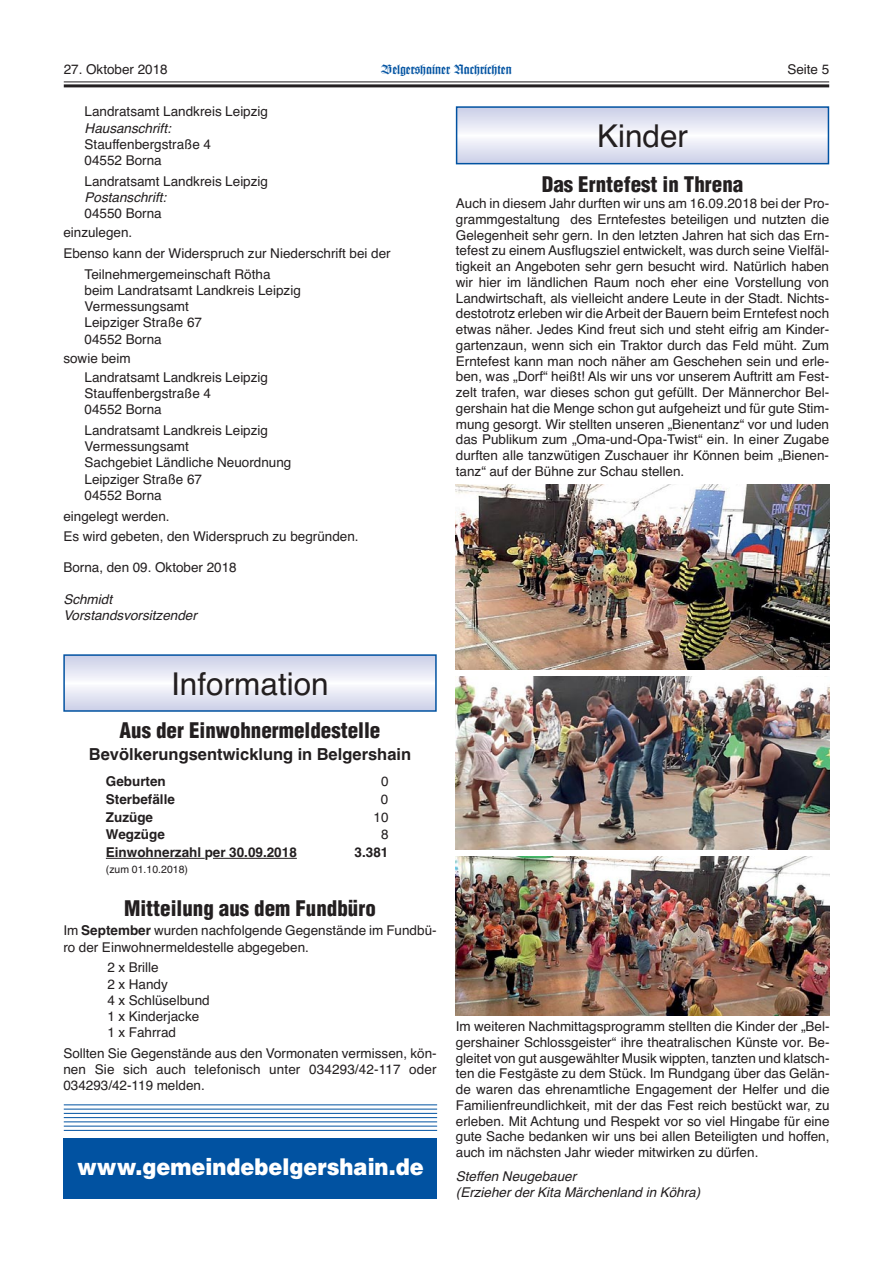
<style>
.page{position:relative;width:893px;height:1263px;background:#fff}
.page>*{position:absolute;margin:0;border:0;box-sizing:border-box;transform-origin:0 0}
.t1{font:31.5px "Helvetica";color:#231f20}
.t2{font:900 23.1px "Helvetica";color:#fff;scale:.91 1}
.t3{font:900 condensed 21px "Helvetica";color:#231f20}
.t4{font:700 16.5px "Helvetica";color:#231f20}
.t5{font:13.5px/15.8px "Helvetica";color:#231f20}
.t6{font:italic 13.5px/16.2px "Helvetica";color:#231f20}
.t7{font:700 13.5px "Helvetica";color:#231f20}
.t8{font:13.5px "Wilhelm Klingspor Gotisch";color:#0152a1;scale:1.2 1}
.t9{font:10.5px "Helvetica";color:#231f20}
.s1{font-weight:700}
</style>
<div class="page">
<hr style="left:64px;top:81px;width:765px;height:1px;background:#231f20">
<hr style="left:64px;top:84px;width:765px;height:3px;background:#231f20">
<svg style="left:66px;top:657px;width:368px;height:52px"></svg>
<div style="left:63px;top:654px;width:374px;height:58px;border:2px solid #0152a1"></div>
<hr style="left:106px;top:858px;width:99px;height:1px;background:#231f20">
<hr style="left:213px;top:858px;width:84px;height:1px;background:#231f20">
<div style="left:64px;top:1138px;width:373px;height:61px;background:#0152a1"></div>
<hr style="left:64px;top:1104px;width:373px;height:1px;background:#0152a1">
<hr style="left:64px;top:1109px;width:373px;height:1px;background:#0152a1">
<hr style="left:64px;top:1113px;width:373px;height:1px;background:#0152a1">
<hr style="left:64px;top:1117px;width:373px;height:1px;background:#0152a1">
<hr style="left:64px;top:1121px;width:373px;height:1px;background:#0152a1">
<hr style="left:64px;top:1126px;width:373px;height:1px;background:#0152a1">
<hr style="left:64px;top:1130px;width:373px;height:1px;background:#0152a1">
<svg style="left:459px;top:109px;width:367px;height:52px"></svg>
<div style="left:456px;top:106px;width:373px;height:58px;border:2px solid #0152a1"></div>
<img style="left:455px;top:484px;width:374px;height:185px">
<img style="left:455px;top:676px;width:374px;height:174px">
<img style="left:455px;top:857px;width:374px;height:158px">
<p class="t5" style="left:64px;top:63px;width:105px">27. Oktober 2018</p>
<p class="t8" style="left:381px;top:64px;width:110px">Belgershainer Nachrichten</p>
<p class="t5" style="left:787px;top:63px;width:43px">Seite 5</p>
<p class="t5" style="left:85px;top:105px;width:185px">Landratsamt Landkreis Leipzig</p>
<p class="t6" style="left:85px;top:121px;width:88px">Hausanschrift:</p>
<p class="t5" style="left:85px;top:137px;width:128px;line-height:16.2px">Stauffenbergstraße 4<br>04552 Borna</p>
<p class="t5" style="left:85px;top:174px;width:185px">Landratsamt Landkreis Leipzig</p>
<p class="t6" style="left:85px;top:190px;width:83px">Postanschrift:</p>
<p class="t5" style="left:63px;top:205px;width:100px;line-height:19.2px;text-indent:21px">04550 Borna einzulegen.</p>
<p class="t5" style="left:85px;top:244px;width:308px;line-height:20.7px;text-indent:-21px">Ebenso kann der Widerspruch zur Niederschrift bei der<br>Teilnehmergemeinschaft Rötha</p>
<p class="t5" style="left:85px;top:283px;width:218px;line-height:16.2px">beim Landratsamt Landkreis Leipzig<br>Vermessungsamt<br>Leipziger Straße 67<br>04552 Borna</p>
<p class="t5" style="left:85px;top:350px;width:185px;line-height:19.2px;text-indent:-21px">sowie beim<br>Landratsamt Landkreis Leipzig</p>
<p class="t5" style="left:85px;top:387px;width:128px;line-height:16.2px">Stauffenbergstraße 4<br>04552 Borna</p>
<p class="t5" style="left:85px;top:424px;width:208px;line-height:16.2px">Landratsamt Landkreis Leipzig<br>Vermessungsamt<br>Sachgebiet Ländliche Neuordnung<br>Leipziger Straße 67<br>04552 Borna</p>
<p class="t5" style="left:63px;top:507px;width:297px;line-height:20.7px">eingelegt werden.<br>Es wird gebeten, den Widerspruch zu begründen.</p>
<p class="t5" style="left:63px;top:561px;width:175px">Borna, den 09. Oktober 2018</p>
<p class="t6" style="left:63px;top:592px;width:135px">Schmidt<br>Vorstandsvorsitzender</p>
<h1 class="t1" style="left:597px;top:124px;width:93px">Kinder</h1>
<h3 class="t3" style="left:542px;top:174px;width:203px">Das Erntefest in Threna</h3>
<p class="t5" style="left:456px;top:197px;width:375px;text-align:justify">Auch in diesem Jahr durften wir uns am 16.09.2018 bei der Pro&shy;grammgestaltung des Erntefestes beteiligen und nutzten die Gelegenheit sehr gern. In den letzten Jahren hat sich das Ern&shy;tefest zu einem Ausflugsziel entwickelt, was durch seine Vielfäl&shy;tigkeit an Angeboten sehr gern besucht wird. Natürlich haben wir hier im ländlichen Raum noch eher eine Vorstellung von Landwirtschaft, als vielleicht andere Leute in der Stadt. Nichts&shy;destotrotz erleben wir die Arbeit der Bauern beim Erntefest noch etwas näher. Jedes Kind freut sich und steht eifrig am Kinder&shy;gartenzaun, wenn sich ein Traktor durch das Feld müht. Zum Erntefest kann man noch näher am Geschehen sein und erle&shy;ben, was „Dorf“ heißt! Als wir uns vor unserem Auftritt am Fest&shy;zelt trafen, war dieses schon gut gefüllt. Der Männerchor Bel&shy;gershain hat die Menge schon gut aufgeheizt und für gute Stim&shy;mung gesorgt. Wir stellten unseren „Bienentanz“ vor und luden das Publikum zum „Oma-und-Opa-Twist“ ein. In einer Zugabe durften alle tanzwütigen Zuschauer ihr Können beim „Bienen&shy;tanz“ auf der Bühne zur Schau stellen.</p>
<h1 class="t1" style="left:171px;top:672px;width:159px">Information</h1>
<h3 class="t3" style="left:120px;top:720px;width:262px">Aus der Einwohnermeldestelle</h3>
<p class="t4" style="left:89px;top:748px;width:324px">Bevölkerungsentwicklung in Belgershain</p>
<p class="t7" style="left:106px;top:777px;width:62px">Geburten</p>
<p class="t5" style="left:381px;top:775px;width:9px">0</p>
<p class="t7" style="left:106px;top:794px;width:71px">Sterbefälle</p>
<p class="t5" style="left:381px;top:793px;width:9px">0</p>
<p class="t7" style="left:106px;top:812px;width:49px">Zuzüge</p>
<p class="t5" style="left:373px;top:810px;width:17px">10</p>
<p class="t7" style="left:106px;top:830px;width:61px">Wegzüge</p>
<p class="t5" style="left:381px;top:828px;width:9px">8</p>
<p class="t7" style="left:106px;top:847px;width:192px">Einwohnerzahl per 30.09.2018</p>
<p class="t7" style="left:355px;top:847px;width:35px">3.381</p>
<p class="t9" style="left:106px;top:866px;width:84px">(zum 01.10.2018)</p>
<h3 class="t3" style="left:124px;top:898px;width:253px">Mitteilung aus dem Fundbüro</h3>
<p class="t5" style="left:63px;top:924px;width:375px;line-height:16.2px">Im <span class="s1">September</span> wurden nachfolgende Gegenstände im Fundbü&shy;ro der Einwohnermeldestelle abgegeben.</p>
<p class="t5" style="left:107px;top:961px;width:104px;line-height:16.2px">2 x Brille<br>2 x Handy<br>4 x Schlüselbund<br>1 x Kinderjacke<br>1 x Fahrrad</p>
<p class="t5" style="left:63px;top:1046px;width:375px;line-height:16.2px;text-align:justify">Sollten Sie Gegenstände aus den Vormonaten vermissen, kön&shy;nen Sie sich auch telefonisch unter 034293/42-117 oder 034293/42-119 melden.</p>
<h2 class="t2" style="left:77px;top:1156px;width:382px">www.gemeindebelgershain.de</h2>
<p class="t5" style="left:456px;top:1020px;width:375px;text-align:justify">Im weiteren Nachmittagsprogramm stellten die Kinder der „Bel&shy;gershainer Schlossgeister“ ihre theatralischen Künste vor. Be&shy;gleitet von gut ausgewählter Musik wippten, tanzten und klatsch&shy;ten die Festgäste zu dem Stück. Im Rundgang über das Gelän&shy;de waren das ehrenamtliche Engagement der Helfer und die Familienfreundlichkeit, mit der das Fest reich bestückt war, zu erleben. Mit Achtung und Respekt vor so viel Hingabe für eine gute Sache bedanken wir uns bei allen Beteiligten und hoffen, auch im nächsten Jahr wieder mitwirken zu dürfen.</p>
<p class="t6" style="left:456px;top:1169px;width:246px">Steffen Neugebauer<br>(Erzieher der Kita Märchenland in Köhra)</p>
</div>
